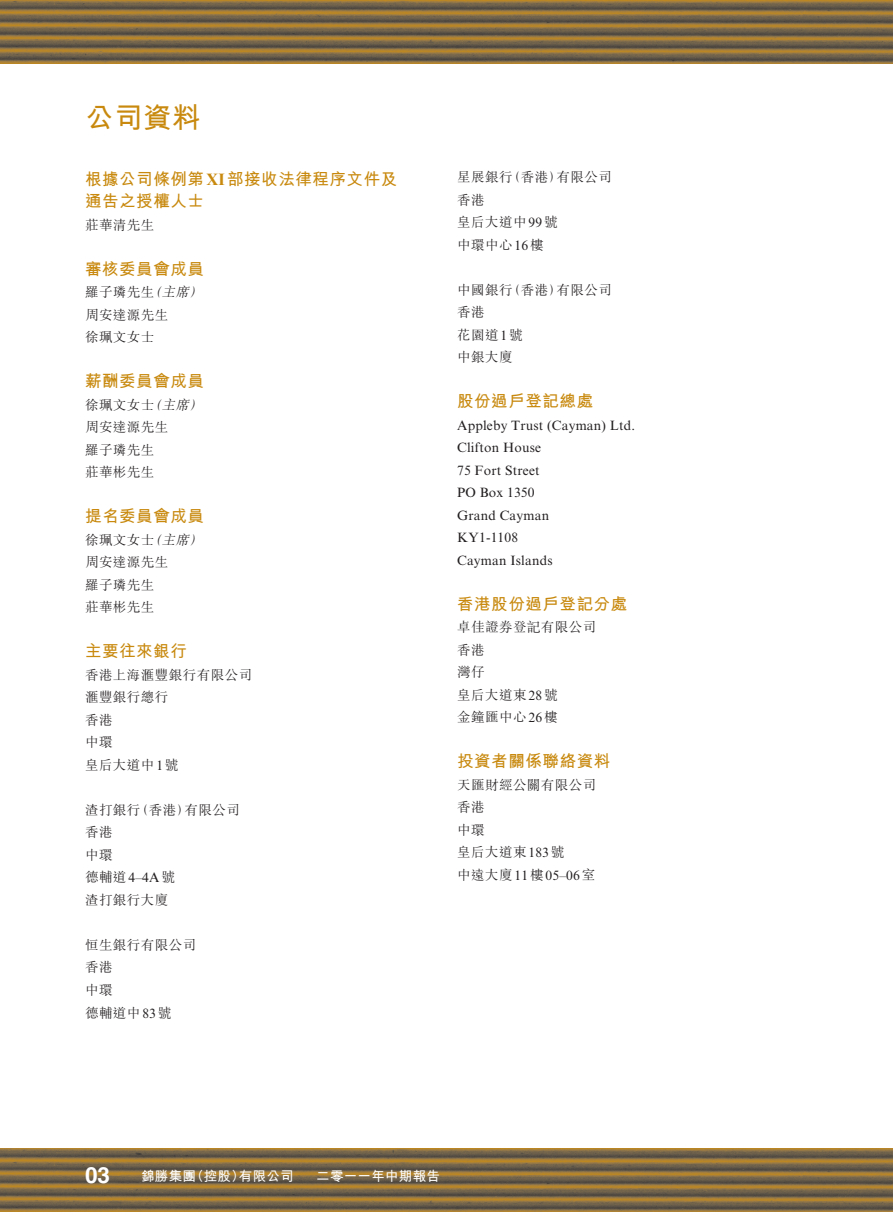
<style>
.page{position:relative;width:893px;height:1212px;background:#fff}
.page>*{position:absolute;margin:0;border:0;box-sizing:border-box;transform-origin:0 0}
.t1{font:700 28.5px "M Hei HK";color:#c8890e}
.t2{font:700 22.5px "Helvetica LT Std";color:#fff}
.t3{font:700 16.5px/22.5px "M Hei HK";letter-spacing:.035em;color:#c8890e}
.t4{font:300 13.5px/22.5px "M Sung HK";letter-spacing:.035em;color:#231f20}
.t5{font:13.5px/22.5px "Times New Roman MT Std";letter-spacing:.015em;color:#231f20}
.t6{font:700 13.5px "M Hei HK";letter-spacing:.02em;color:#fff}
.t7{font:italic 300 13.5px "M Sung HK";color:#231f20}
.s1{font-family:"Times New Roman MT Std"}
.s2{font-family:"Times New Roman MT Std";font-weight:400}
.s3{font-family:"M Sung HK";font-weight:300}
</style>
<div class="page">
<img style="left:0;top:1148px;width:892px;height:64px">
<img style="left:0;top:0;width:893px;height:64px">
<hr style="left:892px;top:1148px;width:1px;height:64px;background:#c8890e">
<h1 class="t1" style="left:85px;top:97px;width:117px">公司資料</h1>
<p class="t3" style="left:85px;top:166px;width:314px">根據公司條例第<span class="s1">XI</span>部接收法律程序文件及通告之授權人士</p>
<p class="t4" style="left:85px;top:213px;width:71px">莊華清先生</p>
<p class="t3" style="left:85px;top:256px;width:120px">審核委員會成員</p>
<p class="t7" style="left:189px;top:283px;width:19px">(</p>
<p class="t7" style="left:162px;top:283px;width:33px">主席</p>
<p class="t4" style="left:85px;top:280px;width:85px">羅子璘先生周安達源先生徐珮文女士</p>
<p class="t3" style="left:85px;top:369px;width:120px">薪酬委員會成員</p>
<p class="t7" style="left:189px;top:395px;width:19px">(</p>
<p class="t7" style="left:148px;top:283px;width:19px">（</p>
<p class="t7" style="left:162px;top:395px;width:33px">主席</p>
<p class="t4" style="left:85px;top:393px;width:85px">徐珮文女士周安達源先生羅子璘先生莊華彬先生</p>
<p class="t3" style="left:85px;top:504px;width:120px">提名委員會成員</p>
<p class="t7" style="left:189px;top:530px;width:19px">(</p>
<p class="t7" style="left:148px;top:395px;width:19px">（</p>
<p class="t7" style="left:162px;top:530px;width:33px">主席</p>
<p class="t4" style="left:85px;top:528px;width:85px">徐珮文女士周安達源先生羅子璘先生莊華彬先生</p>
<p class="t3" style="left:85px;top:639px;width:103px">主要往來銀行</p>
<p class="t4" style="left:85px;top:663px;width:169px">香港上海滙豐銀行有限公司滙豐銀行總行<br>香港<br>中環<br>皇后大道中<span class="s2">1</span>號</p>
<p class="t4" style="left:184px;top:798px;width:57px">有限公司</p>
<p class="t7" style="left:148px;top:530px;width:19px">（</p>
<p class="t4" style="left:85px;top:798px;width:91px">渣打銀行<br>香港<br>中環<br>德輔道 <span class="s2">4–4 A</span> 號渣打銀行大廈</p>
<p class="t4" style="left:85px;top:933px;width:113px">恒生銀行有限公司香港<br>中環<br>德輔道中<span class="s2">83</span>號</p>
<p class="t4" style="left:135px;top:798px;width:56px">（香港）</p>
<p class="t4" style="left:556px;top:165px;width:57px">有限公司</p>
<p class="t4" style="left:507px;top:165px;width:56px">（香港）</p>
<p class="t4" style="left:457px;top:165px;width:102px">星展銀行<br>香港<br>皇后大道中<span class="s2">99</span>號中環中心<span class="s2">16</span>樓</p>
<p class="t4" style="left:556px;top:278px;width:57px">有限公司</p>
<p class="t4" style="left:507px;top:278px;width:56px">（香港）</p>
<p class="t4" style="left:457px;top:278px;width:67px">中國銀行香港<br>花園道<span class="s2">1</span>號中銀大廈</p>
<p class="t3" style="left:457px;top:388px;width:138px">股份過戶登記總處</p>
<p class="t5" style="left:457px;top:414px;width:179px">Appleby Trust (Cayman) Ltd.<br>Clifton House<br>75 Fort Street<br>PO Box 1350<br>Grand Cayman<br>KY1-1108<br>Cayman Islands</p>
<p class="t3" style="left:457px;top:591px;width:172px">香港股份過戶登記分處</p>
<p class="t4" style="left:457px;top:615px;width:141px">卓佳證券登記有限公司香港<br>灣仔<br>皇后大道東<span class="s2">28</span>號<br>金鐘匯中心<span class="s2">26</span>樓</p>
<p class="t3" style="left:457px;top:748px;width:155px">投資者關係聯絡資料</p>
<p class="t4" style="left:457px;top:773px;width:141px">天匯財經公關有限公司香港<br>中環<br>皇后大道東<span class="s2">183</span>號</p>
<p class="t5" style="left:457px;top:864px;width:140px"><span class="s3">中遠大廈</span>11<span class="s3">樓</span>05–06<span class="s3">室</span></p>
<h2 class="t2" style="left:85px;top:1161px;width:27px">03</h2>
<p class="t6" style="left:141px;top:1167px;width:56px">錦勝集團</p>
<p class="t6" style="left:190px;top:1167px;width:56px">（控股）</p>
<p class="t6" style="left:239px;top:1167px;width:56px">有限公司</p>
<p class="t6" style="left:316px;top:1167px;width:125px">二零一一年中期報告</p>
</div>
